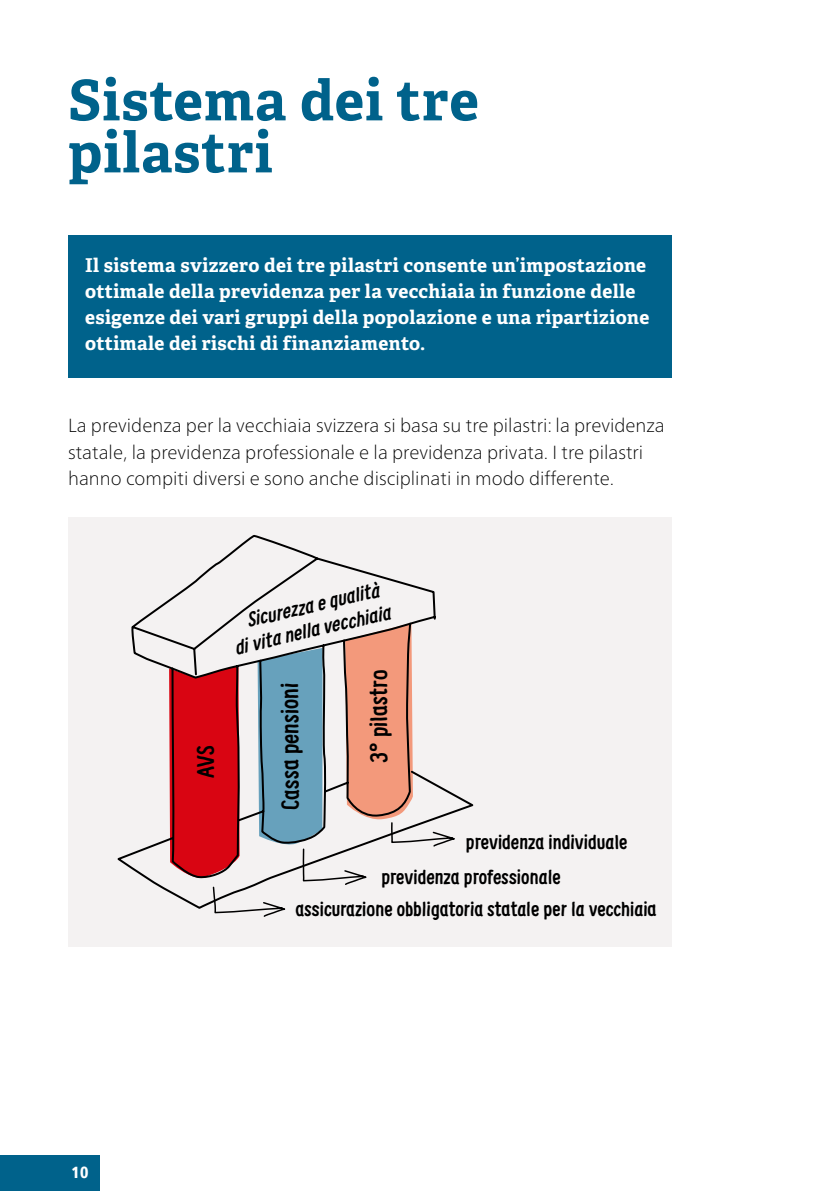
<style>
.page{position:relative;width:840px;height:1191px;background:#fff}
.page>*{position:absolute;margin:0;border:0;box-sizing:border-box;transform-origin:0 0}
.HAUPTTITEL_A5{font:700 56px/52px "Adelle";letter-spacing:.02em;color:#00628b}
.t1{font:700 24px "Supernettcn";letter-spacing:-.005em;color:#000}
.t2{font:700 20px "Supernettcn";color:#000}
.t3{font:italic 700 20px/24px "Supernettcn";color:#000;text-align:center}
.Lead{font:700 19px/26px "Adelle";letter-spacing:.02em;color:#fff}
.LAUFTEXT{font:100 19px/26px "Frutiger Neue LT Pro";color:#000}
.t4{font:900 condensed 16px "Frutiger LT Pro";color:#fff}
</style>
<div class="page">
<div style="left:0;top:1155px;width:99px;height:36px;background:#00628b"></div>
<div style="left:68px;top:235px;width:603px;height:142px;background:#00628b"></div>
<div style="left:68px;top:517px;width:603px;height:429px;background:#f4f2f2"></div>
<svg style="left:117px;top:535px;width:357px;height:358px"></svg>
<svg style="left:169px;top:623px;width:286px;height:294px"></svg>
<h1 class="HAUPTTITEL_A5" style="left:68px;top:75px;width:412px">Sistema dei tre pilastri</h1>
<p class="Lead" style="left:85px;top:252px;width:565px">Il sistema svizzero dei tre pilastri consente un’impostazione ottimale della previdenza per la vecchiaia in funzione delle esigenze dei vari gruppi della popolazione e una ripartizione ottimale dei rischi di finanziamento.</p>
<p class="LAUFTEXT" style="left:68px;top:413px;width:598px">La previdenza per la vecchiaia svizzera si basa su tre pilastri: la previdenza statale, la previdenza professionale e la previdenza privata. I tre pilastri hanno compiti diversi e sono anche disciplinati in modo differente.</p>
<p class="t4" style="left:71px;top:1163px;width:19px">10</p>
<p class="t1" style="left:190px;top:778px;width:34px;rotate:-90deg">AVS</p>
<p class="t3" style="left:226px;top:612px;width:161px;rotate:-13deg">Sicurezza e qualità<br>di vita nella vecchiaia</p>
<p class="t1" style="left:274px;top:809px;width:129px;rotate:-90deg">Cassa pensioni</p>
<p class="t1" style="left:362px;top:762px;width:94px;rotate:-90deg">3° pilastro</p>
<p class="t2" style="left:465px;top:829px;width:163px">previdenza individuale</p>
<p class="t2" style="left:381px;top:863px;width:181px">previdenza professionale</p>
<p class="t2" style="left:295px;top:896px;width:362px">assicurazione obbligatoria statale per la vecchiaia</p>
</div>
